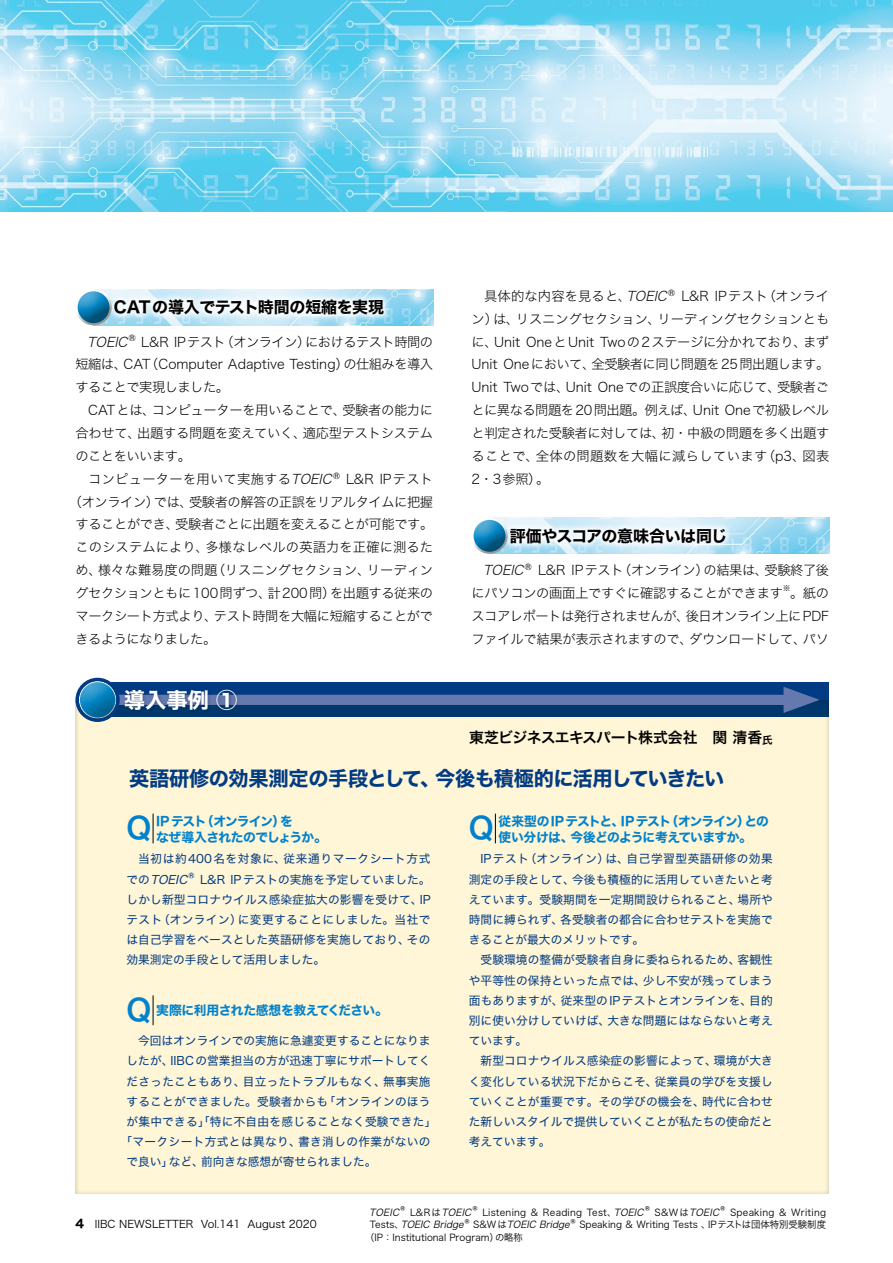
<style>
.page{position:relative;width:893px;height:1263px;background:#fff}
.page>*{position:absolute;margin:0;border:0;box-sizing:border-box;transform-origin:0 0}
.t1{font:29.7px "Hira Kaku Std N W6";color:#0081cc}
.t2{font:21.3px "Hira Kaku Std N W7";color:#fff}
.t3{font:20.25px "Hira Kaku Std N W7";letter-spacing:-.025em;color:#003b83}
.t4{font:15.9px "Hira Kaku Std N W7";letter-spacing:-.02em;color:#000}
.t5{font:14.85px "Hira Kaku Std N W6";letter-spacing:-.045em;color:#000}
.t6{font:13.35px/22.8px "Hira Kaku Std N W2";letter-spacing:-.025em;color:#000;text-align:justify}
.t7{font:13.35px "Hira Kaku Std N W2";letter-spacing:.02em;color:#000}
.t8{font:13.35px "Hira Kaku Std N W2";letter-spacing:-.005em;color:#000}
.t9{font:13.35px "Hira Kaku Std N W2";letter-spacing:.01em;color:#000}
.t10{font:12.75px "Hira Kaku Std N W7";letter-spacing:-.08em;color:#0081cc}
.t11{font:12.75px "Hira Kaku Std N W7";letter-spacing:-.05em;color:#0081cc}
.t12{font:12.75px "Hira Kaku Std N W7";letter-spacing:-.03em;color:#0081cc}
.t13{font:11.7px/20.2px "Hira Kaku Std N W4";letter-spacing:.01em;color:#003b83;text-align:justify}
.t14{font:11.7px "Hira Kaku Std N W4";letter-spacing:.035em;color:#003b83}
.t15{font:10.65px "Hira Kaku Std N W3";color:#000}
.t16{font:9.6px "Hira Kaku Std N W3";color:#000}
.t17{font:9.6px "Hira Kaku Std N W3";letter-spacing:.025em;color:#000}
.t18{font:7.8px "Hira Kaku Std N W2";color:#000}
.s1{font-style:italic}
.s2{font-size:10.65px}
.s3{font-family:"Hira Kaku Std N W7";font-size:11.7px}
</style>
<div class="page">
<img style="left:0;top:0;width:893px;height:211px">
<img style="left:113px;top:289px;width:320px;height:36px">
<svg style="left:113px;top:292px;width:279px;height:30px"></svg>
<div style="left:74px;top:287px;width:39px;height:27px;background:#fff;opacity:.4"></div>
<div style="left:74px;top:292px;width:39px;height:34px;background:#000;opacity:.4"></div>
<img style="left:509px;top:518px;width:320px;height:36px">
<svg style="left:509px;top:521px;width:224px;height:30px"></svg>
<div style="left:470px;top:516px;width:39px;height:26px;background:#fff;opacity:.4"></div>
<div style="left:470px;top:521px;width:39px;height:34px;background:#000;opacity:.4"></div>
<div style="left:75px;top:699px;width:756px;height:496px;background:#fff5d7"></div>
<svg style="left:153px;top:814px;width:1px;height:29px"></svg>
<hr style="left:153px;top:995px;width:1px;height:30px;background:#000">
<svg style="left:495px;top:814px;width:1px;height:29px"></svg>
<div style="left:89px;top:683px;width:740px;height:34px;background:linear-gradient(to right,#003a78,#003977)"></div>
<div style="left:97px;top:695px;width:702px;height:10px;background:#6579ae"></div>
<svg style="left:783px;top:687px;width:37px;height:26px"></svg>
<svg style="left:75px;top:678px;width:45px;height:44px"></svg>
<div style="left:79px;top:680px;width:40px;height:30px;background:#fff;opacity:.5"></div>
<div style="left:79px;top:685px;width:40px;height:35px;background:#000;opacity:.4"></div>
<div style="left:123px;top:687px;width:119px;height:27px;background:#000;opacity:.25"></div>
<h3 class="t4" style="left:114px;top:295px;width:272px">CATの導入でテスト時間の短縮を実現</h3>
<p class="t6" style="left:75px;top:330px;width:359px;text-indent:12px"><span class="s1">TOEIC</span>® L&amp;R IPテスト（オンライン）におけるテスト時間の短縮は、CAT（Computer Adaptive Testing）の仕組みを導入することで実現しました。</p>
<p class="t6" style="left:75px;top:398px;width:359px;text-indent:13px">CATとは、コンピューターを用いることで、受験者の能力に合わせて、出題する問題を変えていく、適応型テストシステムのことをいいます。</p>
<p class="t7" style="left:88px;top:469px;width:346px">コンピューターを用いて実施する<span class="s1">TOEIC</span>® L&amp;R IPテスト</p>
<p class="t6" style="left:69px;top:490px;width:366px">（オンライン）では、受験者の解答の正誤をリアルタイムに把握</p>
<p class="t6" style="left:75px;top:513px;width:359px">することができ、受験者ごとに出題を変えることが可能です。</p>
<p class="t9" style="left:75px;top:537px;width:359px">このシステムにより、多様なレベルの英語力を正確に測るた</p>
<p class="t8" style="left:75px;top:560px;width:359px">め、様々な難易度の問題（リスニングセクション、リーディン</p>
<p class="t6" style="left:75px;top:581px;width:359px">グセクションともに100問ずつ、計200問）を出題する従来の</p>
<p class="t6" style="left:75px;top:604px;width:359px">マークシート方式より、テスト時間を大幅に短縮することがで</p>
<p class="t6" style="left:75px;top:627px;width:142px">きるようになりました。</p>
<h2 class="t2" style="left:124px;top:683px;width:115px">導入事例 ①</h2>
<p class="t6" style="left:471px;top:284px;width:359px;text-indent:13px">具体的な内容を見ると、<span class="s1">TOEIC</span>® L&amp;R IPテスト（オンライン）は、リスニングセクション、リーディングセクションともに、Unit OneとUnit Twoの2ステージに分かれており、まずUnit Oneにおいて、全受験者に同じ問題を25問出題します。Unit Twoでは、Unit Oneでの正誤度合いに応じて、受験者ごとに異なる問題を20問出題。例えば、Unit Oneで初級レベルと判定された受験者に対しては、初・中級の問題を多く出題することで、全体の問題数を大幅に減らしています（p3、図表2・3参照）。</p>
<h3 class="t4" style="left:510px;top:523px;width:219px">評価やスコアの意味合いは同じ</h3>
<p class="t6" style="left:471px;top:558px;width:359px;text-indent:12px"><span class="s1">TOEIC</span>® L&amp;R IPテスト（オンライン）の結果は、受験終了後にパソコンの画面上ですぐに確認することができます</p>
<p class="t18" style="left:783px;top:583px;width:9px">※</p>
<p class="t6" style="left:471px;top:581px;width:359px;text-indent:319px">。紙のスコアレポートは発行されませんが、後日オンライン上にPDFファイルで結果が表示されますので、ダウンロードして、パソ</p>
<p class="t5" style="left:469px;top:726px;width:305px">東芝ビジネスエキスパート株式会社　関 清香<span class="s2">氏</span></p>
<h3 class="t3" style="left:129px;top:763px;width:597px">英語研修の効果測定の手段として、今後も積極的に活用していきたい</h3>
<p class="t10" style="left:156px;top:811px;width:138px">IP テスト（オンライン）を</p>
<h1 class="t1" style="left:126px;top:805px;width:26px">Q</h1>
<p class="t11" style="left:156px;top:827px;width:172px">なぜ導入されたのでしょうか。</p>
<p class="t13" style="left:126px;top:849px;width:306px;text-indent:12px">当初は約400名を対象に、従来通りマークシート方式での<span class="s1">TOEIC</span>® L&amp;R IPテストの実施を予定していました。しかし新型コロナウイルス感染症拡大の影響を受けて、IPテスト（オンライン）に変更することにしました。当社では自己学習をベースとした英語研修を実施しており、その効果測定の手段として活用しました。</p>
<h1 class="t1" style="left:126px;top:987px;width:26px">Q</h1>
<p class="t12" style="left:156px;top:1000px;width:233px">実際に利用された感想を教えてください。</p>
<p class="t13" style="left:138px;top:1031px;width:294px">今回はオンラインでの実施に急遽変更することになりま</p>
<p class="t13" style="left:126px;top:1051px;width:306px">したが、IIBCの営業担当の方が迅速丁寧にサポートしてく</p>
<p class="t13" style="left:126px;top:1071px;width:306px">ださったこともあり、目立ったトラブルもなく、無事実施</p>
<p class="t13" style="left:126px;top:1091px;width:306px">することができました。受験者からも「オンラインのほう</p>
<p class="t13" style="left:126px;top:1111px;width:311px">が集中できる」「特に不自由を感じることなく受験できた」</p>
<p class="t14" style="left:121px;top:1133px;width:311px">「マークシート方式とは異なり、書き消しの作業がないの</p>
<p class="t13" style="left:126px;top:1152px;width:251px">で良い」など、前向きな感想が寄せられました。</p>
<p class="t10" style="left:499px;top:811px;width:272px">従来型の IP テストと、IP テスト（オンライン）との</p>
<h1 class="t1" style="left:469px;top:805px;width:26px">Q</h1>
<p class="t11" style="left:499px;top:827px;width:255px">使い分けは、今後どのように考えていますか。</p>
<p class="t13" style="left:469px;top:849px;width:306px;text-indent:12px">IPテスト（オンライン）は、自己学習型英語研修の効果測定の手段として、今後も積極的に活用していきたいと考えています。受験期間を一定期間設けられること、場所や時間に縛られず、各受験者の都合に合わせテストを実施できることが最大のメリットです。</p>
<p class="t13" style="left:469px;top:950px;width:306px;text-indent:12px">受験環境の整備が受験者自身に委ねられるため、客観性や平等性の保持といった点では、少し不安が残ってしまう面もありますが、従来型のIPテストとオンラインを、目的別に使い分けしていけば、大きな問題にはならないと考えています。</p>
<p class="t13" style="left:469px;top:1051px;width:306px;text-indent:12px">新型コロナウイルス感染症の影響によって、環境が大きく変化している状況下だからこそ、従業員の学びを支援していくことが重要です。その学びの機会を、時代に合わせた新しいスタイルで提供していくことが私たちの使命だと考えています。</p>
<p class="t15" style="left:75px;top:1216px;width:243px"><span class="s3">4</span> IIBC NEWSLETTER Vol.141 August 2020</p>
<p class="t17" style="left:369px;top:1205px;width:458px"><span class="s1">TOEIC</span>® L&amp;Rは<span class="s1">TOEIC</span>® Listening &amp; Reading Test、<span class="s1">TOEIC</span>® S&amp;Wは<span class="s1">TOEIC</span>® Speaking &amp; Writing</p>
<p class="t16" style="left:370px;top:1217px;width:458px">Tests、<span class="s1">TOEIC Bridge</span>® S&amp;Wは<span class="s1">TOEIC Bridge</span>® Speaking &amp; Writing Tests 、IPテストは団体特別受験制度</p>
<p class="t16" style="left:365px;top:1230px;width:159px">（IP：Institutional Program）の略称</p>
</div>
